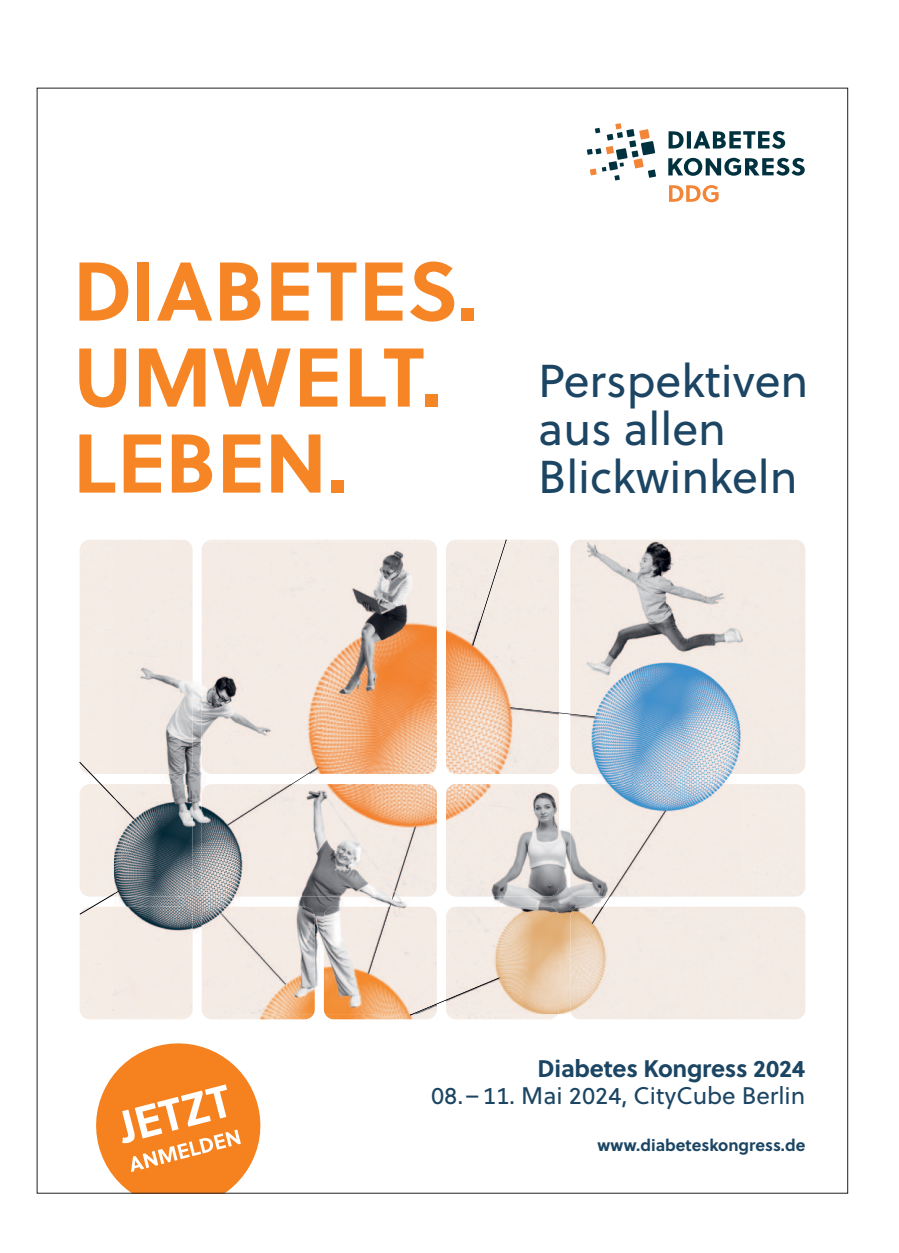
<style>
.page{position:relative;width:899px;height:1253px;background:#fff}
.page>*{position:absolute;margin:0;border:0;box-sizing:border-box;transform-origin:0 0}
.t1{font:700 83px/86px "Soleil";letter-spacing:.005em;color:#f68526}
.t2{font:46px/48px "Soleil";color:#1b4563}
.t3{font:24px "Soleil";color:#1b4563}
.t4{font:700 24px "Soleil";letter-spacing:-.01em;color:#1b4563}
.t5{font:700 16.5px "Soleil";color:#1b4563}
</style>
<div class="page">
<svg style="left:669px;top:185px;width:49px;height:17px"></svg>
<svg style="left:668px;top:158px;width:136px;height:18px"></svg>
<svg style="left:668px;top:131px;width:117px;height:18px"></svg>
<svg style="left:587px;top:123px;width:69px;height:57px"></svg>
<img style="left:203px;top:1014px;width:110px;height:5px">
<img style="left:325px;top:1014px;width:109px;height:5px">
<svg style="left:409px;top:1014px;width:91px;height:2px"></svg>
<svg style="left:79px;top:761px;width:35px;height:59px"></svg>
<img style="left:114px;top:686px;width:629px;height:328px">
<img style="left:114px;top:541px;width:79px;height:233px">
<img style="left:202px;top:541px;width:235px;height:233px">
<img style="left:570px;top:541px;width:173px;height:233px">
<img style="left:446px;top:541px;width:113px;height:233px">
<img style="left:202px;top:784px;width:235px;height:113px">
<img style="left:570px;top:907px;width:173px;height:107px">
<img style="left:446px;top:784px;width:113px;height:113px">
<img style="left:202px;top:907px;width:113px;height:107px">
<img style="left:114px;top:907px;width:79px;height:107px">
<img style="left:324px;top:907px;width:113px;height:107px">
<img style="left:591px;top:809px;width:76px;height:115px">
<img style="left:227px;top:767px;width:92px;height:58px">
<img style="left:510px;top:707px;width:85px;height:10px">
<img style="left:412px;top:977px;width:88px;height:37px">
<img style="left:368px;top:826px;width:48px;height:147px">
<img style="left:114px;top:797px;width:21px;height:23px">
<div style="left:472px;top:541px;width:34px;height:105px;background:#f3eae4"></div>
<svg style="left:79px;top:890px;width:41px;height:25px"></svg>
<svg style="left:96px;top:1043px;width:165px;height:148px"></svg>
<h1 class="t1" style="left:73px;top:244px;width:407px">DIABETES.<br>UMWELT.<br>LEBEN.</h1>
<p class="t2" style="left:538px;top:355px;width:272px">Perspektiven aus allen<br>Blickwinkeln</p>
<p class="t4" style="left:537px;top:1050px;width:269px">Diabetes Kongress 2024</p>
<p class="t3" style="left:431px;top:1078px;width:376px">08.–11. Mai 2024, CityCube Berlin</p>
<p class="t5" style="left:597px;top:1132px;width:209px">www.diabeteskongress.de</p>
</div>
